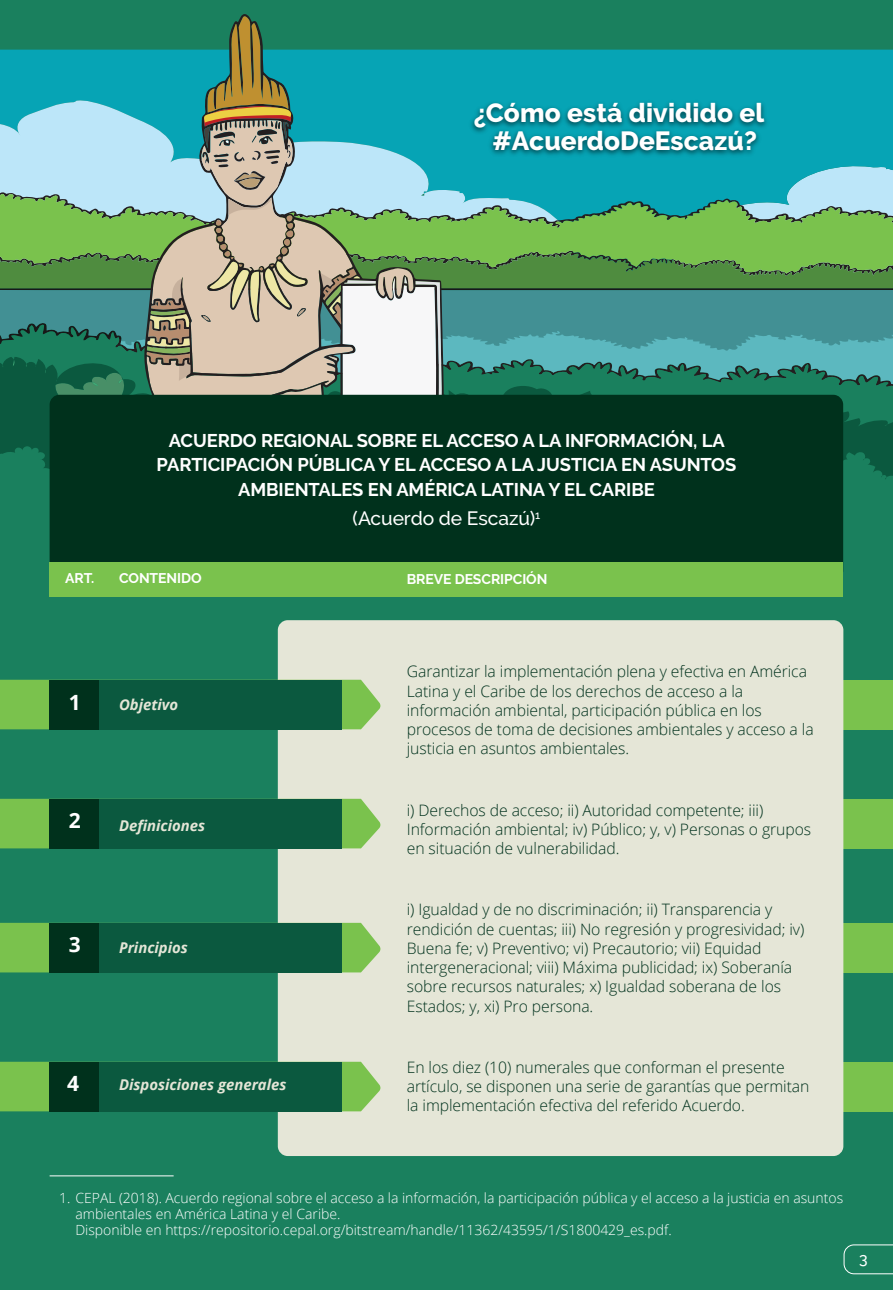
<style>
.page{position:relative;width:893px;height:1290px;background:#1a805e}
.page>*{position:absolute;margin:0;border:0;box-sizing:border-box;transform-origin:0 0}
.t1{font:800 26.25px/28px "Raleway";letter-spacing:.005em;color:#fff;text-align:center}
.t2{font:700 21px "Open Sans";color:#fff}
.t3{font:500 19.25px "Raleway";letter-spacing:-.005em;color:#fff}
.t4{font:700 18.38px/24.5px "Raleway";letter-spacing:-.005em;color:#fff;text-align:center}
.t5{font:300 15.75px/19.2px "Open Sans";letter-spacing:-.005em;color:#00311c}
.t6{font:500 15.75px "Raleway";color:#fff}
.t7{font:italic 700 14.88px "Open Sans";color:#e5e6d7}
.t8{font:300 14px/15.8px "Open Sans";color:#fff}
.t9{font:700 14px "Raleway";letter-spacing:-.005em;color:#fff}
</style>
<div class="page">
<svg style="left:0;top:16px;width:893px;height:546px"></svg>
<div style="left:552px;top:1062px;width:341px;height:49px;background:#7ac24d"></div>
<div style="left:552px;top:923px;width:341px;height:49px;background:#7ac24d"></div>
<div style="left:552px;top:799px;width:341px;height:49px;background:#7ac24d"></div>
<div style="left:552px;top:680px;width:341px;height:49px;background:#7ac24d"></div>
<div style="left:278px;top:620px;width:565px;height:536px;background:#e5e6d7;border-radius:10px"></div>
<svg style="left:0;top:680px;width:381px;height:49px;background:#83c45b"></svg>
<svg style="left:0;top:799px;width:381px;height:49px;background:#83c45b"></svg>
<svg style="left:0;top:923px;width:381px;height:49px;background:#83c45b"></svg>
<div style="left:50px;top:680px;width:292px;height:49px;background:#0b593f"></div>
<div style="left:50px;top:799px;width:292px;height:49px;background:#0b593f"></div>
<div style="left:50px;top:923px;width:292px;height:49px;background:#0b593f"></div>
<svg style="left:0;top:1062px;width:381px;height:49px;background:#83c45b"></svg>
<div style="left:50px;top:1062px;width:292px;height:49px;background:#0b593f"></div>
<div style="left:50px;top:680px;width:49px;height:49px;background:#00311c"></div>
<div style="left:50px;top:799px;width:49px;height:49px;background:#00311c"></div>
<div style="left:50px;top:923px;width:49px;height:49px;background:#00311c"></div>
<div style="left:50px;top:1062px;width:49px;height:49px;background:#00311c"></div>
<img style="left:466px;top:94px;width:312px;height:120px">
<div style="left:50px;top:395px;width:793px;height:185px;background:#00311c;border-radius:10px"></div>
<div style="left:50px;top:562px;width:793px;height:34px;background:#7ac24d"></div>
<hr style="left:50px;top:1175px;width:124px;height:1px;background:#fff">
<svg style="left:844px;top:1244px;width:49px;height:30px"></svg>
<h1 class="t1" style="left:474px;top:99px;width:292px">¿Cómo está dividido el #AcuerdoDeEscazú?</h1>
<p class="t4" style="left:157px;top:428px;width:581px">ACUERDO REGIONAL SOBRE EL ACCESO A LA INFORMACIÓN, LA<br>PARTICIPACIÓN PÚBLICA Y EL ACCESO A LA JUSTICIA EN ASUNTOS<br>AMBIENTALES EN AMÉRICA LATINA Y EL CARIBE</p>
<p class="t3" style="left:353px;top:507px;width:189px">(Acuerdo de Escazú)<sup>1</sup></p>
<p class="t9" style="left:65px;top:570px;width:31px">ART.</p>
<p class="t9" style="left:119px;top:570px;width:84px">CONTENIDO</p>
<p class="t9" style="left:407px;top:571px;width:142px">BREVE DESCRIPCIÓN</p>
<h2 class="t2" style="left:69px;top:687px;width:13px">1</h2>
<p class="t7" style="left:119px;top:694px;width:61px">Objetivo</p>
<h2 class="t2" style="left:69px;top:806px;width:13px">2</h2>
<p class="t7" style="left:119px;top:815px;width:88px">Definiciones</p>
<h2 class="t2" style="left:69px;top:929px;width:13px">3</h2>
<p class="t7" style="left:119px;top:937px;width:70px">Principios</p>
<h2 class="t2" style="left:67px;top:1069px;width:13px">4</h2>
<p class="t7" style="left:119px;top:1074px;width:169px">Disposiciones generales</p>
<p class="t5" style="left:407px;top:661px;width:408px">Garantizar la implementación plena y efectiva en América Latina y el Caribe de los derechos de acceso a la información ambiental, participación pública en los procesos de toma de decisiones ambientales y acceso a la justicia en asuntos ambientales.</p>
<p class="t5" style="left:407px;top:800px;width:406px">i) Derechos de acceso; ii) Autoridad competente; iii)<br>Información ambiental; iv) Público; y, v) Personas o grupos en situación de vulnerabilidad.</p>
<p class="t5" style="left:407px;top:899px;width:399px">i) Igualdad y de no discriminación; ii) Transparencia y rendición de cuentas; iii) No regresión y progresividad; iv)<br>Buena fe; v) Preventivo; vi) Precautorio; vii) Equidad intergeneracional; viii) Máxima publicidad; ix) Soberanía sobre recursos naturales; x) Igualdad soberana de los Estados; y, xi) Pro persona.</p>
<p class="t5" style="left:407px;top:1057px;width:404px">En los diez (10) numerales que conforman el presente artículo, se disponen una serie de garantías que permitan la implementación efectiva del referido Acuerdo.</p>
<p class="t8" style="left:75px;top:1190px;width:769px;text-indent:-16px">1. CEPAL (2018). Acuerdo regional sobre el acceso a la información, la participación pública y el acceso a la justicia en asuntos ambientales en América Latina y el Caribe.<br>Disponible en https://repositorio.cepal.org/bitstream/handle/11362/43595/1/S1800429_es.pdf.</p>
<p class="t6" style="left:859px;top:1249px;width:10px">3</p>
</div>
